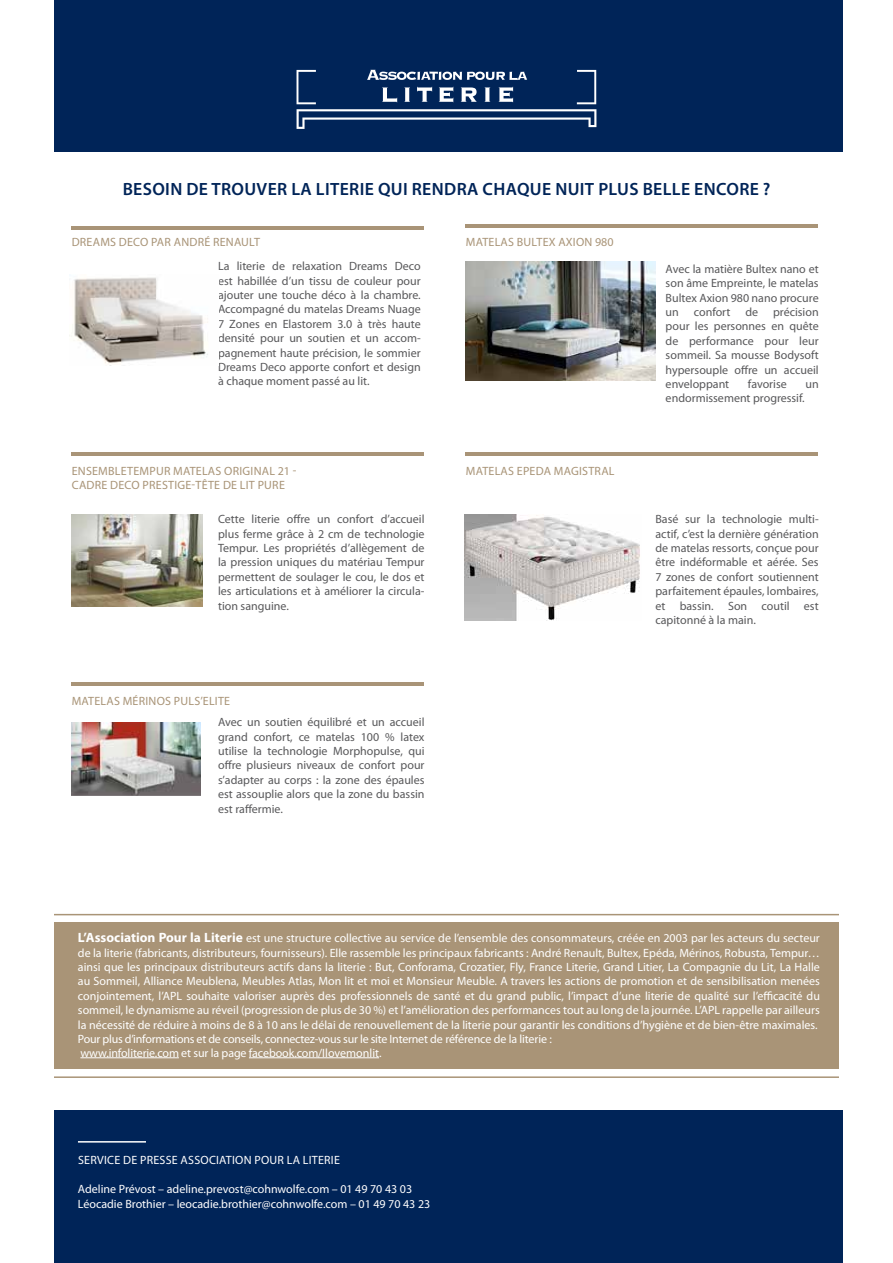
<style>
.page{position:relative;width:893px;height:1263px;background:#fff}
.page>*{position:absolute;margin:0;border:0;box-sizing:border-box;transform-origin:0 0}
.t1{font:600 17.85px "Myriad Pro";letter-spacing:.02em;color:#002458}
.t2{font:12px/14.2px "Myriad Pro";color:#fff}
.t3{font:12px/14.4px "Myriad Pro";color:#58585a;text-align:justify}
.t4{font:12px/14.4px "Myriad Pro";letter-spacing:.02em;color:#a99477}
.t5{font:12px "Myriad Pro";letter-spacing:.02em;color:#fff}
.s1{font-weight:700;font-size:13.5px}
</style>
<div class="page">
<div style="left:54px;top:0;width:788px;height:151px;background:#002458"></div>
<div style="left:54px;top:1110px;width:788px;height:153px;background:#002458"></div>
<hr style="left:78px;top:1141px;width:68px;height:1px;background:#fff">
<svg style="left:297px;top:70px;width:299px;height:59px"></svg>
<div style="left:54px;top:922px;width:785px;height:146px;background:#a99477"></div>
<hr style="left:80px;top:1057px;width:99px;height:1px;background:#fff">
<hr style="left:249px;top:1057px;width:130px;height:1px;background:#fff">
<hr style="left:54px;top:914px;width:785px;height:1px;background:#a99477">
<hr style="left:54px;top:1076px;width:785px;height:2px;background:#a99477">
<hr style="left:72px;top:226px;width:352px;height:4px;background:#a99477">
<hr style="left:72px;top:452px;width:352px;height:4px;background:#a99477">
<hr style="left:72px;top:682px;width:352px;height:4px;background:#a99477">
<hr style="left:466px;top:452px;width:352px;height:4px;background:#a99477">
<hr style="left:466px;top:224px;width:352px;height:4px;background:#a99477">
<img style="left:71px;top:277px;width:137px;height:89px">
<img style="left:466px;top:261px;width:189px;height:120px">
<img style="left:72px;top:514px;width:130px;height:92px">
<img style="left:464px;top:514px;width:176px;height:107px">
<img style="left:71px;top:722px;width:130px;height:73px">
<h1 class="t1" style="left:123px;top:177px;width:649px">BESOIN DE TROUVER LA LITERIE QUI RENDRA CHAQUE NUIT PLUS BELLE ENCORE ?</h1>
<p class="t4" style="left:72px;top:235px;width:23px">Dreams</p>
<p class="t4" style="left:119px;top:235px;width:143px">Deco par André Renault</p>
<p class="t4" style="left:466px;top:235px;width:30px">Matelas</p>
<p class="t4" style="left:517px;top:235px;width:98px">Bultex Axion 980</p>
<p class="t3" style="left:218px;top:259px;width:204px">La literie de relaxation Dreams Deco est habillée d’un tissu de couleur pour ajouter une touche déco à la chambre.<br>Accompagné du matelas Dreams Nuage 7 Zones en Elastorem 3.0 à très haute densité pour un soutien et un accom&shy;pagnement haute précision, le sommier Dreams Deco apporte confort et design à chaque moment passé au lit.</p>
<p class="t3" style="left:666px;top:261px;width:155px">Avec la matière Bultex nano et son âme Empreinte, le matelas Bultex Axion 980 nano procure un confort de précision pour les personnes en quête de performance pour leur sommeil. Sa mousse Bodysoft hypersouple offre un accueil enveloppant</p>
<p class="t3" style="left:748px;top:377px;width:40px">favorise</p>
<p class="t3" style="left:805px;top:377px;width:15px">un</p>
<p class="t3" style="left:666px;top:391px;width:141px">endormissement progressif.</p>
<p class="t4" style="left:72px;top:464px;width:226px;text-indent:153px">Origi nal 21 -<br>Cadre Deco Prestige-Tête de lit Pure</p>
<p class="t4" style="left:72px;top:464px;width:23px">EnsembleTempu</p>
<p class="t4" style="left:164px;top:464px;width:39px">r Matelas</p>
<p class="t4" style="left:466px;top:464px;width:30px">Matelas</p>
<p class="t4" style="left:517px;top:464px;width:14px">Epeda</p>
<p class="t4" style="left:554px;top:464px;width:17px">Magis</p>
<p class="t4" style="left:588px;top:464px;width:21px">tral</p>
<p class="t3" style="left:218px;top:512px;width:208px">Cette literie offre un confort d’accueil plus ferme grâce à 2 cm de technologie Tempur. Les propriétés d’allègement de la pression uniques du matériau Tempur permettent de soulager le cou, le dos et les articulations et à améliorer la circula&shy;tion sanguine.</p>
<p class="t3" style="left:655px;top:512px;width:165px">Basé sur la technologie multi&shy;actif, c’est la dernière génération de matelas ressorts, conçue pour être indéformable et aérée. Ses 7 zones de confort soutiennent parfaitement épaules, lombaires, et bassin. Son coutil est capitonné à la main.</p>
<p class="t4" style="left:72px;top:694px;width:30px">Matelas</p>
<p class="t4" style="left:123px;top:694px;width:108px">Mérinos Puls’Elite</p>
<p class="t3" style="left:218px;top:715px;width:208px">Avec un soutien équilibré et un accueil grand confort, ce matelas 100 % latex utilise la technologie Morphopulse, qui offre plusieurs niveaux de confort pour s’adapter au corps : la zone des épaules est assouplie alors que la zone du bassin est raffermie.</p>
<p class="t2" style="left:78px;top:931px;width:743px"><span class="s1">L’Association Pour la Literie</span> est une structure collective au service de l’ensemble des consommateurs, créée en 2003 par les acteurs du secteur de la literie (fabricants, distributeurs, fournisseurs). Elle rassemble les principaux fabricants : André Renault, Bultex, Epéda, Mérinos, Robusta, Tempur… ainsi que les principaux distributeurs actifs dans la literie : But, Conforama, Crozatier, Fly, France Literie, Grand Litier, La Compagnie du Lit, La Halle au Sommeil, Alliance Meublena, Meubles Atlas, Mon lit et moi et Monsieur Meuble. A travers les actions de promotion et de sensibilisation menées conjointement, l’APL souhaite valoriser auprès des professionnels de santé et du grand public, l’impact d’une literie de qualité sur l’efficacité du sommeil, le dynamisme au réveil (progression de plus de 30 %) et l’amélioration des performances tout au long de la journée. L’APL rappelle par ailleurs la nécessité de réduire à moins de 8 à 10 ans le délai de renouvellement de la literie pour garantir les conditions d’hygiène et de bien-être maximales.<br>Pour plus d’informations et de conseils, connectez-vous sur le site Internet de référence de la literie :<br>www.infoliterie.com et sur la page facebook.com/Ilovemonlit.</p>
<p class="t2" style="left:78px;top:1153px;width:26px">Service</p>
<p class="t2" style="left:123px;top:1153px;width:37px">de presse</p>
<p class="t5" style="left:181px;top:1153px;width:156px">Association Pour la Literie</p>
<p class="t2" style="left:78px;top:1182px;width:354px">Adeline Prévost – adeline.prevost@cohnwolfe.com – 01 49 70 43 03<br>Léocadie Brothier – leocadie.brothier@cohnwolfe.com – 01 49 70 43 23</p>
</div>
